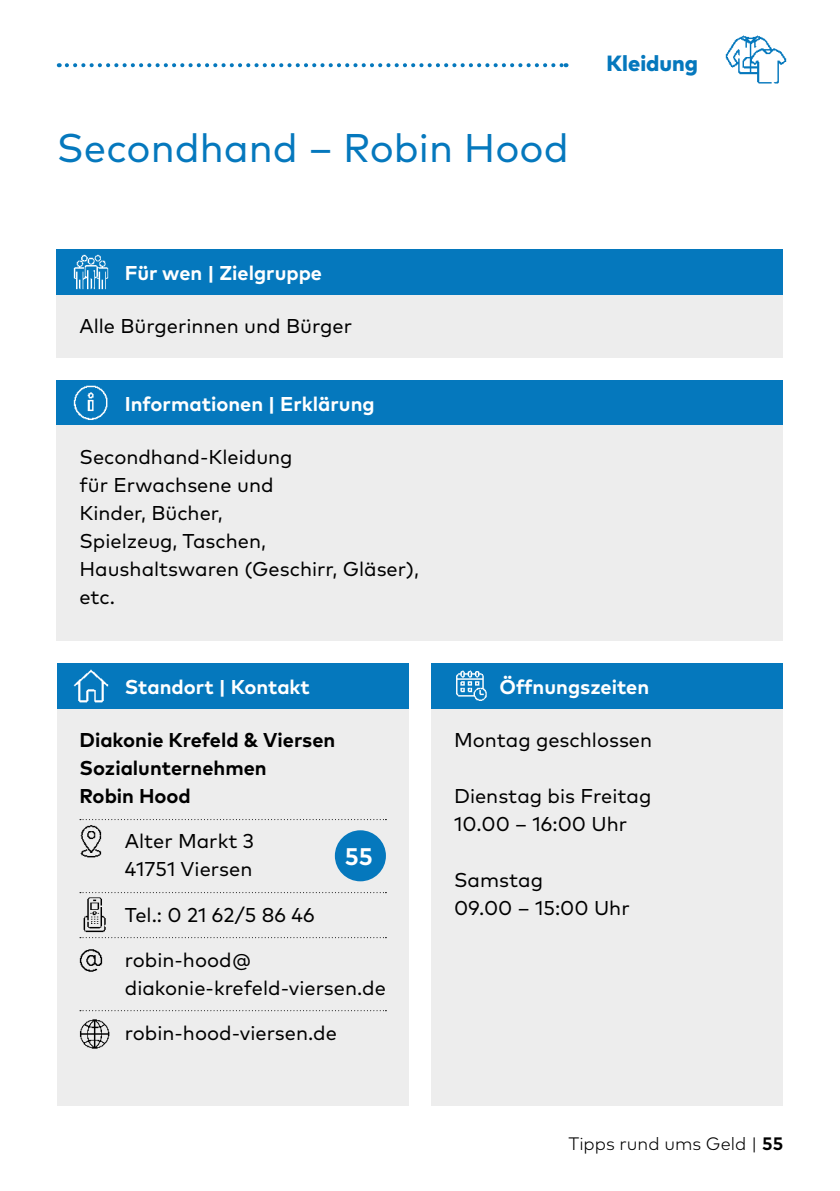
<style>
.page{position:relative;width:840px;height:1191px;background:#fff}
.page>*{position:absolute;margin:0;border:0;box-sizing:border-box;transform-origin:0 0}
.t1{font:40px "Mark Pro";color:#0578bd}
.t2{font:700 24px "Mark Pro";color:#fff}
.t3{font:800 22px "Mark Pro";color:#0578bd}
.t4{font:20px/28px "Mark Pro";color:#000}
.t5{font:700 20px "Mark Pro";color:#fff}
.t6{font:700 20px/28px "Mark Pro";color:#000}
.t7{font:300 18px "Mark Pro";color:#000}
.s1{font-weight:700}
</style>
<div class="page">
<svg style="left:67px;top:63px;width:499px;height:4px"></svg>
<div style="left:431px;top:663px;width:351px;height:46px;background:#0578bd"></div>
<div style="left:57px;top:663px;width:351px;height:46px;background:#0578bd"></div>
<div style="left:57px;top:249px;width:725px;height:46px;background:#0578bd"></div>
<div style="left:57px;top:380px;width:725px;height:45px;background:#0578bd"></div>
<div style="left:431px;top:709px;width:351px;height:397px;background:#ededed"></div>
<div style="left:57px;top:709px;width:351px;height:397px;background:#ededed"></div>
<svg style="left:80px;top:819px;width:306px;height:1px"></svg>
<svg style="left:80px;top:892px;width:306px;height:1px"></svg>
<svg style="left:80px;top:937px;width:306px;height:1px"></svg>
<svg style="left:80px;top:1010px;width:306px;height:1px"></svg>
<img style="left:80px;top:825px;width:22px;height:33px">
<img style="left:83px;top:897px;width:23px;height:36px">
<img style="left:79px;top:949px;width:24px;height:23px">
<img style="left:79px;top:1019px;width:31px;height:30px">
<div style="left:57px;top:295px;width:725px;height:62px;background:#ededed"></div>
<div style="left:57px;top:425px;width:725px;height:216px;background:#ededed"></div>
<img style="left:456px;top:670px;width:31px;height:31px">
<img style="left:73px;top:254px;width:36px;height:36px">
<img style="left:73px;top:385px;width:35px;height:35px">
<img style="left:73px;top:669px;width:36px;height:34px">
<img style="left:725px;top:35px;width:62px;height:49px">
<div style="left:334px;top:830px;width:52px;height:51px;background:#0578bd;border-radius:50%"></div>
<h1 class="t1" style="left:57px;top:118px;width:513px">Secondhand – Robin Hood</h1>
<p class="t5" style="left:125px;top:258px;width:199px">Für wen | Zielgruppe</p>
<p class="t4" style="left:79px;top:311px;width:274px">Alle Bürgerinnen und Bürger</p>
<p class="t5" style="left:125px;top:388px;width:251px">Informationen | Erklärung</p>
<p class="t4" style="left:79px;top:441px;width:341px">Secondhand-Kleidung<br>für Erwachsene und<br>Kinder, Bücher,<br>Spielzeug, Taschen,<br>Haushaltswaren (Geschirr, Gläser), etc.</p>
<p class="t3" style="left:606px;top:46px;width:93px">Kleidung</p>
<p class="t5" style="left:125px;top:672px;width:186px">Standort | Kontakt</p>
<p class="t5" style="left:499px;top:672px;width:151px">Öffnungszeiten</p>
<p class="t6" style="left:79px;top:724px;width:257px">Diakonie Krefeld &amp; Viersen<br>Sozialunternehmen<br>Robin Hood</p>
<p class="t4" style="left:125px;top:825px;width:130px">Alter Markt 3<br>41751 Viersen</p>
<p class="t4" style="left:125px;top:898px;width:191px">Tel.: 0 21 62/5 86 46</p>
<p class="t4" style="left:125px;top:943px;width:262px">robin-hood@ diakonie-krefeld-viersen.de</p>
<p class="t4" style="left:125px;top:1017px;width:213px">robin-hood-viersen.de</p>
<p class="t2" style="left:344px;top:838px;width:29px">55</p>
<p class="t4" style="left:454px;top:724px;width:199px">Montag geschlossen</p>
<p class="t4" style="left:454px;top:780px;width:199px">Dienstag bis Freitag<br>10.00 – 16:00 Uhr</p>
<p class="t4" style="left:454px;top:864px;width:177px">Samstag<br>09.00 – 15:00 Uhr</p>
<p class="t7" style="left:568px;top:1130px;width:216px">Tipps rund ums Geld | <span class="s1">55</span></p>
</div>
